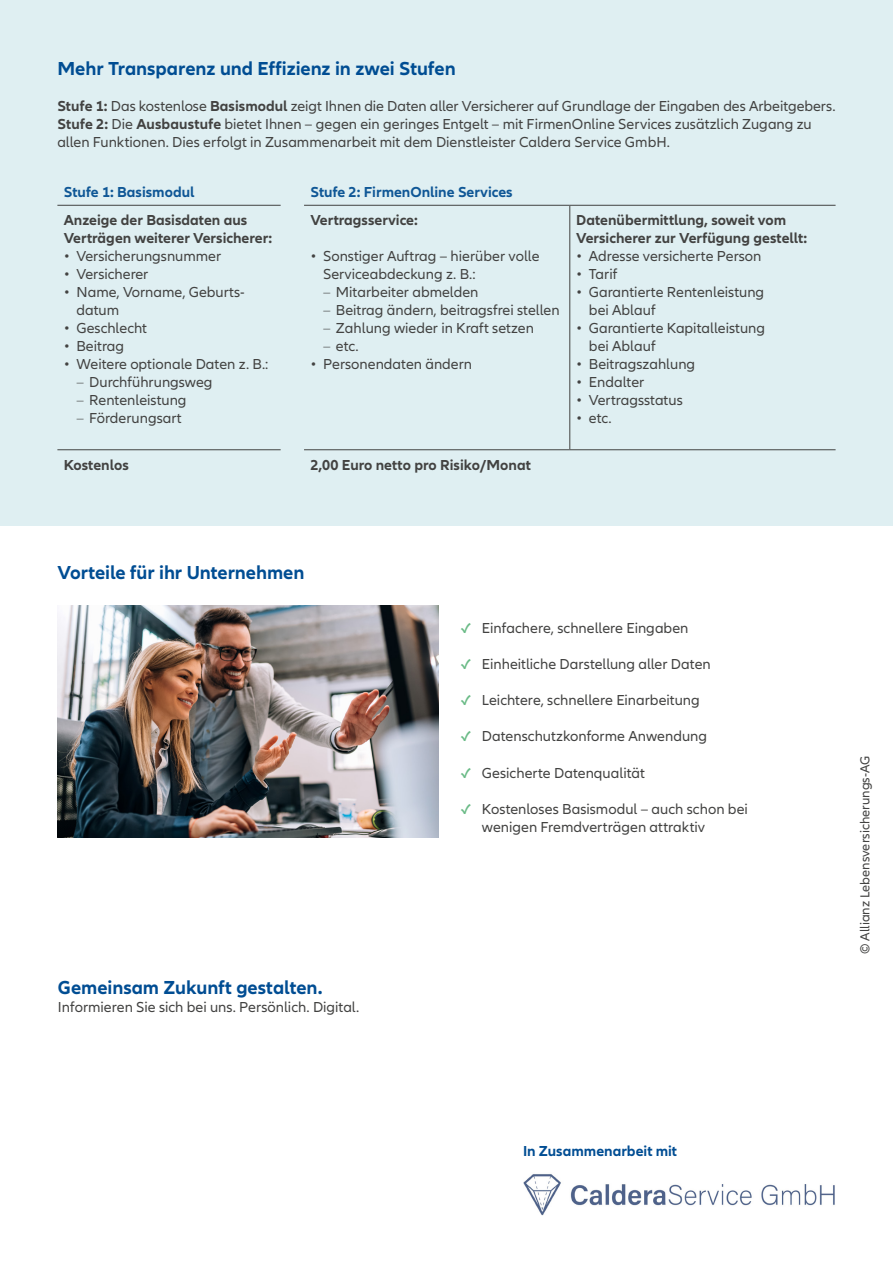
<style>
.page{position:relative;width:893px;height:1263px;background:#fff}
.page>*{position:absolute;margin:0;border:0;box-sizing:border-box;transform-origin:0 0}
.t1{font:700 19.5px "Allianz Neo";color:#004d93}
.t2{font:15px/18px "Allianz Neo";color:#424241}
.t3{font:700 15px/18px "Allianz Neo";color:#424241}
.t4{font:700 15px "Allianz Neo";color:#0f5796}
.t5{font:700 15px "Allianz Neo";color:#004d93}
.t6{font:13.5px "Allianz Neo";color:#424241}
.s1{font-weight:700}
.s2{font-weight:300}
.s3{font-weight:600;color:#6bbb87}
</style>
<div class="page">
<div style="left:0;top:0;width:893px;height:525px;background:#dfeff2"></div>
<img style="left:523px;top:1174px;width:312px;height:42px">
<img style="left:57px;top:605px;width:382px;height:233px">
<hr style="left:57px;top:205px;width:224px;height:1px;background:#424241">
<hr style="left:304px;top:205px;width:266px;height:1px;background:#424241">
<hr style="left:570px;top:205px;width:266px;height:1px;background:#424241">
<hr style="left:569px;top:206px;width:1px;height:243px;background:#424241">
<hr style="left:57px;top:449px;width:224px;height:1px;background:#424241">
<hr style="left:304px;top:449px;width:266px;height:1px;background:#424241">
<hr style="left:570px;top:449px;width:266px;height:1px;background:#424241">
<h1 class="t1" style="left:57px;top:58px;width:400px">Mehr Transparenz und Effizienz in zwei Stufen</h1>
<p class="t2" style="left:57px;top:98px;width:780px"><span class="s1">Stufe 1:</span> Das kostenlose <span class="s1">Basismodul</span> zeigt Ihnen die Daten aller Versicherer auf Grundlage der Eingaben des Arbeitgebers.<br><span class="s1">Stufe 2:</span> Die <span class="s1">Ausbaustufe</span> bietet Ihnen – gegen ein geringes Entgelt – mit FirmenOnline Services zusätzlich Zugang zu allen Funktionen. Dies erfolgt in Zusammenarbeit mit dem Dienstleister Caldera Service GmbH.</p>
<p class="t4" style="left:64px;top:183px;width:132px">Stufe 1: Basismodul</p>
<p class="t4" style="left:310px;top:183px;width:204px">Stufe 2: FirmenOnline Services</p>
<p class="t3" style="left:64px;top:212px;width:210px">Anzeige der Basisdaten aus<br>Verträgen weiterer Versicherer:</p>
<p class="t2" style="left:64px;top:248px;width:159px">• Versicherungsnummer</p>
<p class="t2" style="left:64px;top:266px;width:86px">• Versicherer</p>
<p class="t2" style="left:77px;top:284px;width:170px;text-indent:-13px">• Name, Vorname, Geburts&shy;datum</p>
<p class="t2" style="left:64px;top:320px;width:85px">• Geschlecht</p>
<p class="t2" style="left:64px;top:338px;width:62px">• Beitrag</p>
<p class="t2" style="left:64px;top:356px;width:206px">• Weitere optionale Daten z. B.:</p>
<p class="t2" style="left:77px;top:374px;width:138px"><span class="s2">–</span> Durchführungsweg</p>
<p class="t2" style="left:77px;top:392px;width:112px"><span class="s2">–</span> Rentenleistung</p>
<p class="t2" style="left:77px;top:410px;width:107px"><span class="s2">–</span> Förderungsart</p>
<p class="t3" style="left:310px;top:212px;width:109px">Vertragsservice:</p>
<p class="t2" style="left:323px;top:248px;width:218px;text-indent:-13px">• Sonstiger Auftrag – hierüber volle<br>Serviceabdeckung z. B.:</p>
<p class="t2" style="left:323px;top:284px;width:157px"><span class="s2">–</span> Mitarbeiter abmelden</p>
<p class="t2" style="left:323px;top:302px;width:238px"><span class="s2">–</span> Beitrag ändern, beitragsfrei stellen</p>
<p class="t2" style="left:323px;top:320px;width:212px"><span class="s2">–</span> Zahlung wieder in Kraft setzen</p>
<p class="t2" style="left:323px;top:338px;width:37px"><span class="s2">–</span> etc.</p>
<p class="t2" style="left:310px;top:356px;width:163px">• Personendaten ändern</p>
<p class="t3" style="left:64px;top:456px;width:66px">Kostenlos</p>
<p class="t3" style="left:310px;top:456px;width:222px">2,00 Euro netto pro Risiko/Monat</p>
<p class="t3" style="left:576px;top:212px;width:232px">Datenübermittlung, soweit vom<br>Versicherer zur Verfügung gestellt:</p>
<p class="t2" style="left:576px;top:248px;width:187px">• Adresse versicherte Person</p>
<p class="t2" style="left:576px;top:266px;width:43px">• Tarif</p>
<p class="t2" style="left:589px;top:284px;width:177px;text-indent:-13px">• Garantierte Rentenleistung bei Ablauf</p>
<p class="t2" style="left:589px;top:320px;width:178px;text-indent:-13px">• Garantierte Kapitalleistung bei Ablauf</p>
<p class="t2" style="left:576px;top:356px;width:121px">• Beitragszahlung</p>
<p class="t2" style="left:576px;top:374px;width:70px">• Endalter</p>
<p class="t2" style="left:576px;top:392px;width:108px">• Vertragsstatus</p>
<p class="t2" style="left:576px;top:410px;width:37px">• etc.</p>
<h1 class="t1" style="left:57px;top:562px;width:248px">Vorteile für ihr Unternehmen</h1>
<h1 class="t1" style="left:58px;top:976px;width:266px">Gemeinsam Zukunft gestalten.</h1>
<p class="t2" style="left:58px;top:998px;width:303px">Informieren Sie sich bei uns. Persönlich. Digital.</p>
<p class="t2" style="left:461px;top:620px;width:229px"><span class="s3">✓</span> Einfachere, schnellere Eingaben</p>
<p class="t2" style="left:461px;top:656px;width:252px"><span class="s3">✓</span> Einheitliche Darstellung aller Daten</p>
<p class="t2" style="left:461px;top:692px;width:241px"><span class="s3">✓</span> Leichtere, schnellere Einarbeitung</p>
<p class="t2" style="left:461px;top:728px;width:248px"><span class="s3">✓</span> Datenschutzkonforme Anwendung</p>
<p class="t2" style="left:461px;top:764px;width:186px"><span class="s3">✓</span> Gesicherte Datenqualität</p>
<p class="t2" style="left:482px;top:800px;width:267px;text-indent:-21px"><span class="s3">✓</span> Kostenloses Basismodul – auch schon bei wenigen Fremdverträgen attraktiv</p>
<p class="t6" style="left:857px;top:954px;width:200px;rotate:-90deg">© Allianz Lebensversicherungs-AG</p>
<p class="t5" style="left:523px;top:1142px;width:156px">In Zusammenarbeit mit</p>
</div>
